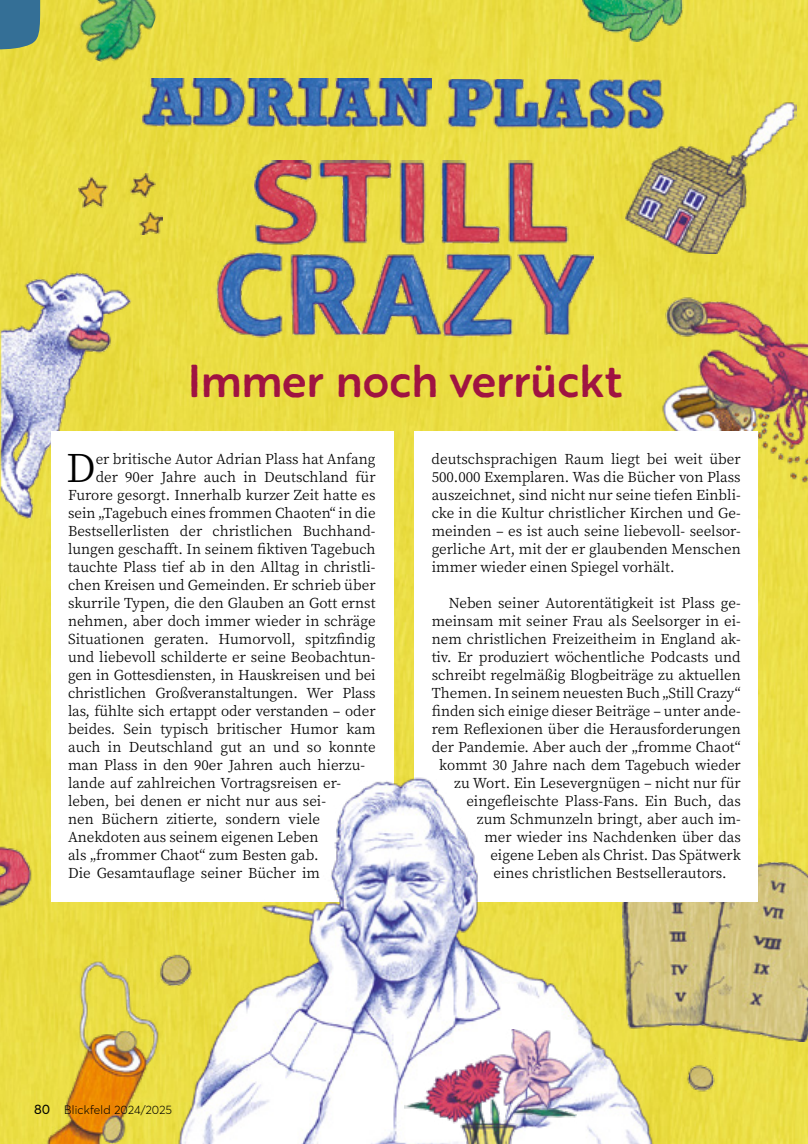
<style>
.page{position:relative;width:808px;height:1144px;background:#fff}
.page>*{position:absolute;margin:0;border:0;box-sizing:border-box;transform-origin:0 0}
.t1{font:500 45px "Brother 1816 Printed";letter-spacing:-.01em;color:#9f1342}
.t2{font:41.85px "Source Serif Variable";color:#000}
.t3{font:15px/18px "Source Serif Variable";color:#000;text-align:justify}
.t4{font:300 12px "Averta";letter-spacing:.015em;color:#000}
.s1{font-weight:400;font-size:13.5px}
</style>
<div class="page">
<img style="left:0;top:0;width:808px;height:1144px">
<img style="left:0;top:218px;width:170px;height:356px">
<img style="left:666px;top:852px;width:142px;height:190px">
<div style="left:51px;top:432px;width:342px;height:470px;background:#fff"></div>
<img style="left:254px;top:160px;width:316px;height:89px">
<img style="left:215px;top:250px;width:378px;height:89px">
<img style="left:143px;top:79px;width:289px;height:48px">
<img style="left:446px;top:79px;width:219px;height:49px">
<img style="left:38px;top:957px;width:116px;height:187px">
<img style="left:57px;top:0;width:105px;height:74px">
<img style="left:646px;top:276px;width:162px;height:220px">
<div style="left:415px;top:432px;width:343px;height:470px;background:#fff"></div>
<img style="left:154px;top:731px;width:512px;height:413px">
<img style="left:625px;top:99px;width:171px;height:154px">
<img style="left:78px;top:173px;width:85px;height:61px">
<img style="left:0;top:835px;width:36px;height:83px">
<img style="left:141px;top:944px;width:62px;height:54px">
<img style="left:679px;top:1057px;width:50px;height:44px">
<img style="left:404px;top:1029px;width:173px;height:115px">
<svg style="left:0;top:0;width:42px;height:52px;background:#518087"></svg>
<img style="left:583px;top:0;width:117px;height:41px">
<svg style="left:34px;top:1105px;width:138px;height:9px"></svg>
<h1 class="t1" style="left:188px;top:347px;width:436px">Immer noch verrückt</h1>
<h2 class="t2" style="left:66px;top:440px;width:31px">D</h2>
<p class="t3" style="left:96px;top:450px;width:281px">er britische Autor Adrian Plass hat Anfang</p>
<p class="t3" style="left:96px;top:468px;width:281px">der 90er Jahre auch in Deutschland für</p>
<p class="t3" style="left:68px;top:486px;width:309px">Furore gesorgt. Innerhalb kurzer Zeit hatte es</p>
<p class="t3" style="left:68px;top:504px;width:309px">sein „Tagebuch eines frommen Chaoten“ in die</p>
<p class="t3" style="left:68px;top:522px;width:309px">Bestsellerlisten der christlichen Buchhand-</p>
<p class="t3" style="left:68px;top:540px;width:309px">lungen geschafft. In seinem fiktiven Tagebuch</p>
<p class="t3" style="left:68px;top:558px;width:309px">tauchte Plass tief ab in den Alltag in christli-</p>
<p class="t3" style="left:68px;top:576px;width:309px">chen Kreisen und Gemeinden. Er schrieb über</p>
<p class="t3" style="left:68px;top:594px;width:309px">skurrile Typen, die den Glauben an Gott ernst</p>
<p class="t3" style="left:68px;top:612px;width:309px">nehmen, aber doch immer wieder in schräge</p>
<p class="t3" style="left:68px;top:630px;width:309px">Situationen geraten. Humorvoll, spitzfindig</p>
<p class="t3" style="left:68px;top:648px;width:309px">und liebevoll schilderte er seine Beobachtun-</p>
<p class="t3" style="left:68px;top:666px;width:309px">gen in Gottesdiensten, in Hauskreisen und bei</p>
<p class="t3" style="left:68px;top:684px;width:309px">christlichen Großveranstaltungen. Wer Plass</p>
<p class="t3" style="left:68px;top:702px;width:309px">las, fühlte sich ertappt oder verstanden – oder</p>
<p class="t3" style="left:68px;top:720px;width:309px">beides. Sein typisch britischer Humor kam</p>
<p class="t3" style="left:68px;top:738px;width:309px">auch in Deutschland gut an und so konnte</p>
<p class="t3" style="left:68px;top:756px;width:299px">man Plass in den 90er Jahren auch hierzu-</p>
<p class="t3" style="left:68px;top:774px;width:275px">lande auf zahlreichen Vortragsreisen er-</p>
<p class="t3" style="left:68px;top:792px;width:259px">leben, bei denen er nicht nur aus sei-</p>
<p class="t3" style="left:68px;top:810px;width:253px">nen Büchern zitierte, sondern viele</p>
<p class="t3" style="left:68px;top:828px;width:252px">Anekdoten aus seinem eigenen Leben</p>
<p class="t3" style="left:68px;top:846px;width:252px">als „frommer Chaot“ zum Besten gab.</p>
<p class="t3" style="left:68px;top:864px;width:253px">Die Gesamtauflage seiner Bücher im</p>
<p class="t3" style="left:432px;top:450px;width:311px">deutschsprachigen Raum liegt bei weit über 500.000 Exemplaren. Was die Bücher von Plass auszeichnet, sind nicht nur seine tiefen Einbli&shy;cke in die Kultur christlicher Kirchen und Ge&shy;meinden – es ist auch seine liebevoll- seelsor&shy;gerliche Art, mit der er glaubenden Menschen immer wieder einen Spiegel vorhält.</p>
<p class="t3" style="left:449px;top:594px;width:293px">Neben seiner Autorentätigkeit ist Plass ge-</p>
<p class="t3" style="left:432px;top:612px;width:311px">meinsam mit seiner Frau als Seelsorger in ei-</p>
<p class="t3" style="left:432px;top:630px;width:310px">nem christlichen Freizeitheim in England ak-</p>
<p class="t3" style="left:432px;top:648px;width:311px">tiv. Er produziert wöchentliche Podcasts und</p>
<p class="t3" style="left:432px;top:666px;width:310px">schreibt regelmäßig Blogbeiträge zu aktuellen</p>
<p class="t3" style="left:432px;top:684px;width:310px">Themen. In seinem neuesten Buch „Still Crazy“</p>
<p class="t3" style="left:432px;top:702px;width:310px">finden sich einige dieser Beiträge – unter ande-</p>
<p class="t3" style="left:432px;top:720px;width:311px">rem Reflexionen über die Herausforderungen</p>
<p class="t3" style="left:432px;top:738px;width:311px">der Pandemie. Aber auch der „fromme Chaot“</p>
<p class="t3" style="left:439px;top:756px;width:303px">kommt 30 Jahre nach dem Tagebuch wieder</p>
<p class="t3" style="left:454px;top:774px;width:288px">zu Wort. Ein Lesevergnügen – nicht nur für</p>
<p class="t3" style="left:466px;top:792px;width:276px">eingefleischte Plass-Fans. Ein Buch, das</p>
<p class="t3" style="left:477px;top:810px;width:266px">zum Schmunzeln bringt, aber auch im-</p>
<p class="t3" style="left:484px;top:828px;width:258px">mer wieder ins Nachdenken über das</p>
<p class="t3" style="left:490px;top:846px;width:252px">eigene Leben als Christ. Das Spätwerk</p>
<p class="t3" style="left:493px;top:864px;width:235px">eines christlichen Bestsellerautors.</p>
<p class="t4" style="left:34px;top:1101px;width:139px"><span class="s1">80</span> Blickfeld 2024/2025</p>
</div>
